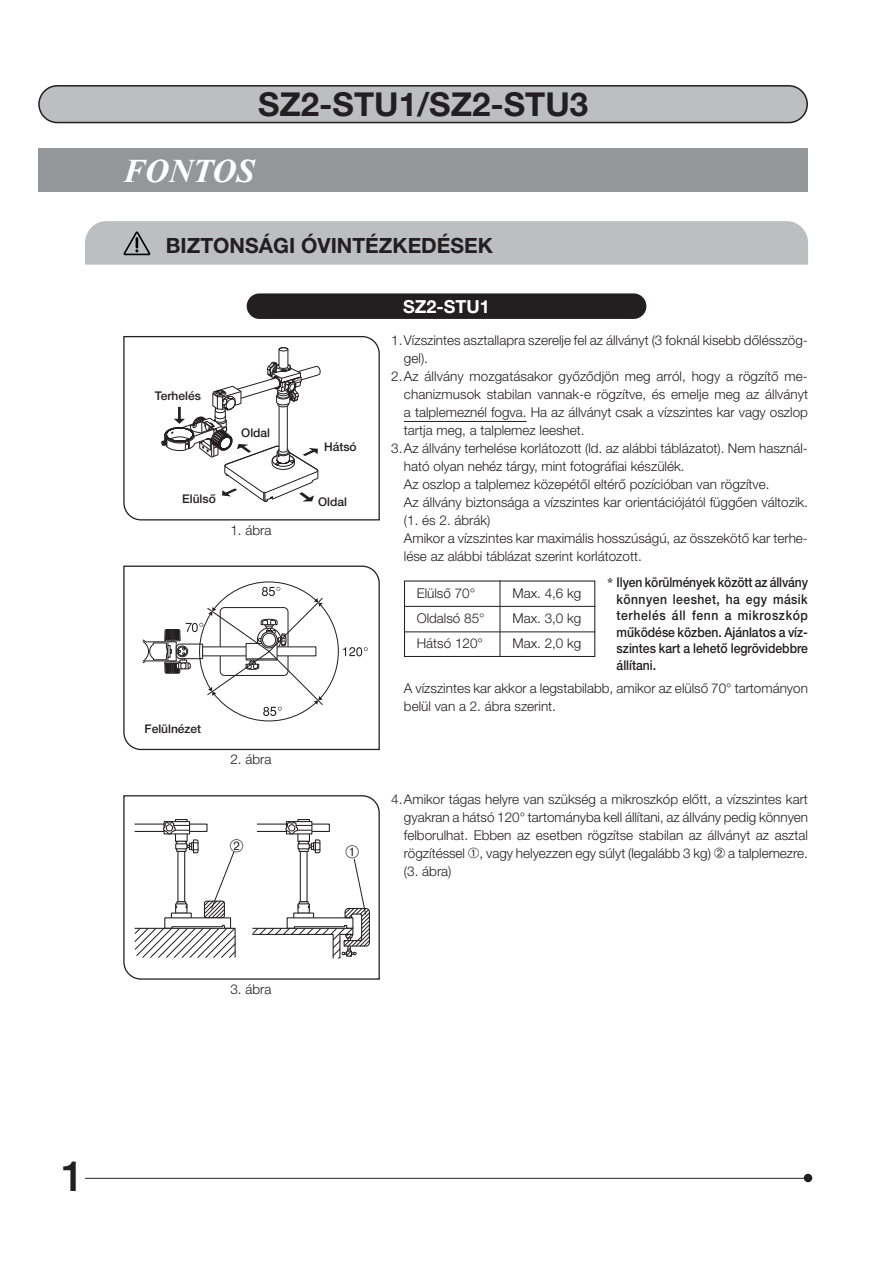
<style>
.page{position:relative;width:893px;height:1263px;background:#fff}
.page>*{position:absolute;margin:0;border:0;box-sizing:border-box;transform-origin:0 0}
.t1{font:500 42px "Helvetica Neue LT Pro";color:#231f20}
.t2{font:700 33px "Helvetica Neue LT Pro";color:#231f20}
.big_headline{font:italic 700 33px "Times New Roman";color:#fff}
.t3{font:700 21px "Helvetica Neue LT Pro";color:#231f20}
.t4{font:700 18px "Helvetica Neue LT Pro";color:#fff}
.t5{font:16.5px "Olympus Leicht Normal";color:#231f20}
.no{font:300 13.5px/18px "Helvetica Neue LT Pro";color:#231f20}
.no-2{font:500 13.5px/16.5px "Helvetica Neue LT Pro";color:#231f20;text-align:justify;scale:.9 1}
.Fig{font:300 13.5px "Helvetica Neue LT Pro";color:#231f20}
.loose_txt{font:500 12px "Helvetica Neue LT Pro";color:#231f20}
.s1{font-family:"Times New Roman";font-weight:700}
.s2{font-family:"Olympus Leicht Normal";font-weight:400}
</style>
<div class="page">
<div style="left:804px;top:1174px;width:8px;height:8px;background:#231f20;border-radius:50%"></div>
<hr style="left:85px;top:1178px;width:723px;height:1px;background:#231f20">
<svg style="left:123px;top:336px;width:257px;height:184px"></svg>
<div style="left:39px;top:86px;width:768px;height:37px;background:#bcbec0;border-radius:18px"></div>
<div style="left:38px;top:85px;width:770px;height:38px;border:2px solid #231f20;border-radius:18px"></div>
<div style="left:38px;top:148px;width:770px;height:44px;background:#949698"></div>
<hr style="left:404px;top:421px;width:123px;height:1px;background:#231f20">
<div style="left:85px;top:221px;width:723px;height:44px;background:#bcbec0"></div>
<div style="left:247px;top:293px;width:399px;height:26px;background:#231f20;border-radius:13px"></div>
<svg style="left:123px;top:566px;width:257px;height:184px"></svg>
<svg style="left:123px;top:795px;width:257px;height:185px"></svg>
<div style="left:404px;top:580px;width:191px;height:77px;border:1px solid #231f20"></div>
<hr style="left:404px;top:606px;width:191px;height:1px;background:#231f20">
<hr style="left:404px;top:631px;width:191px;height:1px;background:#231f20">
<hr style="left:500px;top:580px;width:1px;height:77px;background:#231f20">
<svg style="left:134px;top:821px;width:102px;height:137px"></svg>
<svg style="left:252px;top:821px;width:118px;height:137px"></svg>
<p class="t2" style="left:258px;top:83px;width:332px">SZ2-STU1/SZ2-STU3</p>
<p class="big_headline" style="left:123px;top:148px;width:133px">FONTOS</p>
<p class="t3" style="left:166px;top:232px;width:329px">BIZTONSÁGI ÓVINTÉZKEDÉSEK</p>
<p class="loose_txt" style="left:155px;top:389px;width:48px">Terhelés</p>
<p class="loose_txt" style="left:241px;top:426px;width:30px">Oldal</p>
<p class="loose_txt" style="left:182px;top:491px;width:35px">Elülső</p>
<p class="Fig" style="left:230px;top:522px;width:43px">1. ábra</p>
<p class="loose_txt" style="left:145px;top:722px;width:58px">Felülnézet</p>
<p class="Fig" style="left:230px;top:751px;width:43px">2. ábra</p>
<p class="t5" style="left:230px;top:836px;width:16px">²</p>
<p class="Fig" style="left:230px;top:981px;width:43px">3. ábra</p>
<p class="loose_txt" style="left:324px;top:439px;width:34px">Hátsó</p>
<p class="loose_txt" style="left:318px;top:495px;width:30px">Oldal</p>
<p class="t4" style="left:403px;top:295px;width:88px">SZ2-STU1</p>
<p class="no" style="left:404px;top:331px;width:405px;text-indent:-13px">1.Vízszintes asztallapra szerelje fel az állványt (3 foknál kisebb dőlésszög&shy;gel).</p>
<p class="no" style="left:404px;top:367px;width:406px;text-align:justify;text-indent:-13px">2.Az állvány mozgatásakor győződjön meg arról, hogy a rögzítő me&shy;chanizmusok stabilan vannak-e rögzítve, és emelje meg az állványt a talplemeznél fogva. Ha az állványt csak a vízszintes kar vagy oszlop tartja meg, a talplemez leeshet.</p>
<p class="no" style="left:404px;top:439px;width:405px;text-indent:-13px">3.Az állvány terhelése korlátozott (ld. az alábbi táblázatot). Nem használ&shy;ható olyan nehéz tárgy, mint fotográfiai készülék.</p>
<p class="no" style="left:404px;top:475px;width:367px">Az oszlop a talplemez közepétől eltérő pozícióban van rögzítve.</p>
<p class="no" style="left:404px;top:493px;width:405px">Az állvány biztonsága a vízszintes kar orientációjától függően változik. (1. és 2. ábrák)</p>
<p class="no" style="left:404px;top:529px;width:405px">Amikor a vízszintes kar maximális hosszúságú, az összekötő kar terhe&shy;lése az alábbi táblázat szerint korlátozott.</p>
<p class="no" style="left:417px;top:584px;width:60px">Elülső 70°</p>
<p class="no" style="left:512px;top:584px;width:71px">Max. 4,6 kg</p>
<p class="no" style="left:417px;top:609px;width:69px">Oldalsó 85°</p>
<p class="no" style="left:512px;top:609px;width:71px">Max. 3,0 kg</p>
<p class="no" style="left:417px;top:634px;width:68px">Hátsó 120°</p>
<p class="no" style="left:512px;top:634px;width:71px">Max. 2,0 kg</p>
<p class="no" style="left:404px;top:678px;width:405px">A vízszintes kar akkor a legstabilabb, amikor az elülső 70° tartományon belül van a 2. ábra szerint.</p>
<p class="no-2" style="left:617px;top:574px;width:214px;text-indent:-9px"><span class="s1">*</span> Ilyen körülmények között az állvány könnyen leeshet, ha egy másik terhelés áll fenn a mikroszkóp működése közben. Ajánlatos a víz&shy;szintes kart a lehető legrövidebbre állítani.</p>
<p class="t5" style="left:345px;top:843px;width:16px">@</p>
<p class="no" style="left:404px;top:790px;width:406px;text-align:justify;text-indent:-13px">4.Amikor tágas helyre van szükség a mikroszkóp előtt, a vízszintes kart gyakran a hátsó 120° tartományba kell állítani, az állvány pedig könnyen felborulhat. Ebben az esetben rögzítse stabilan az állványt az asztal rögzítéssel <span class="s2">@</span>, vagy helyezzen egy súlyt (legalább 3 kg) <span class="s2">²</span> a talplemezre. (3. ábra)</p>
<h1 class="t1" style="left:61px;top:1151px;width:25px">1</h1>
</div>
